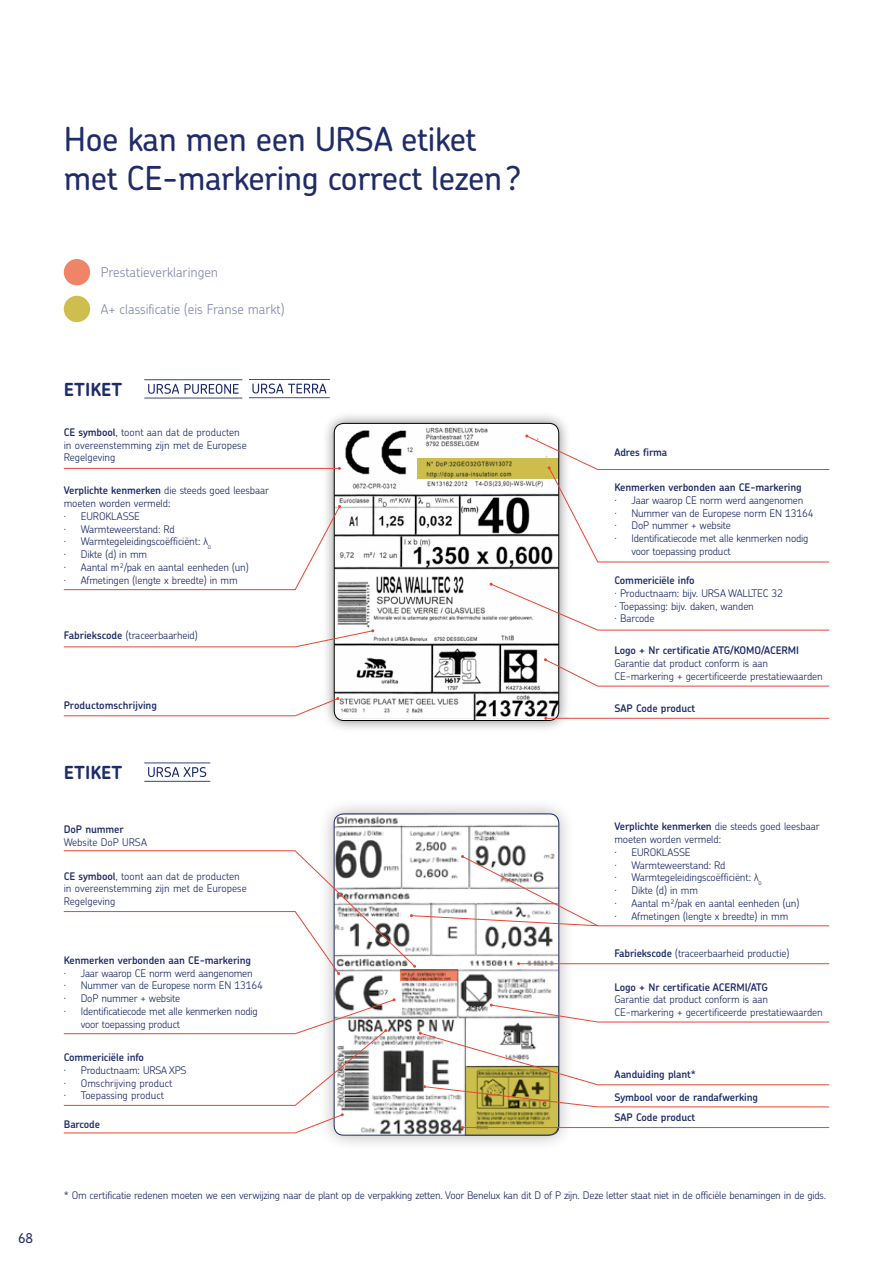
<style>
.page{position:relative;width:893px;height:1263px;background:#fff}
.page>*{position:absolute;margin:0;border:0;box-sizing:border-box;transform-origin:0 0}
.t1{font:500 33px/39.6px "Chevin Pro";letter-spacing:-.01em;color:#1f2c69}
.t2{font:700 18px "Chevin Pro";letter-spacing:.005em;color:#1f2c69}
.t3{font:300 13.5px "Chevin Pro";color:#858ab0}
.t4{font:500 13.5px "Chevin Pro";color:#1f2c69}
.t5{font:300 10.5px/12.8px "Chevin Pro";letter-spacing:-.015em;color:#1f2c69}
.t6{font:600 10.5px "Chevin Pro";letter-spacing:-.01em;color:#1f2c69}
.s1{font-weight:600}
</style>
<div class="page">
<svg style="left:250px;top:379px;width:80px;height:19px"></svg>
<div style="left:321px;top:410px;width:251px;height:323px;background:#000;opacity:.5"></div>
<img style="left:334px;top:423px;width:225px;height:297px">
<div style="left:334px;top:423px;width:225px;height:298px;border:1px solid #000;border-radius:10px"></div>
<svg style="left:417px;top:458px;width:108px;height:21px;background:#bbac46"></svg>
<div style="left:64px;top:259px;width:26px;height:26px;background:#f08467;border-radius:50%"></div>
<div style="left:64px;top:296px;width:26px;height:26px;background:#cebe4e;border-radius:50%"></div>
<hr style="left:144px;top:379px;width:98px;height:1px;background:#1f2c69">
<hr style="left:144px;top:398px;width:98px;height:1px;background:#1f2c69">
<svg style="left:148px;top:384px;width:91px;height:10px"></svg>
<hr style="left:144px;top:762px;width:66px;height:1px;background:#1f2c69">
<hr style="left:144px;top:781px;width:66px;height:1px;background:#1f2c69">
<svg style="left:148px;top:767px;width:58px;height:10px"></svg>
<div style="left:317px;top:797px;width:258px;height:355px;background:#000;opacity:.3"></div>
<img style="left:334px;top:814px;width:224px;height:321px">
<img style="left:400px;top:975px;width:58px;height:6px">
<svg style="left:537px;top:1135px;width:12px;height:1px"></svg>
<svg style="left:63px;top:505px;width:278px;height:85px"></svg>
<svg style="left:63px;top:998px;width:333px;height:108px"></svg>
<svg style="left:63px;top:1113px;width:281px;height:21px"></svg>
<svg style="left:544px;top:658px;width:286px;height:29px"></svg>
<hr style="left:546px;top:718px;width:283px;height:1px;background:#e94532">
<svg style="left:490px;top:1003px;width:340px;height:20px"></svg>
<svg style="left:419px;top:1032px;width:411px;height:76px"></svg>
<hr style="left:463px;top:1127px;width:366px;height:1px;background:#e94532">
<svg style="left:63px;top:697px;width:276px;height:19px"></svg>
<hr style="left:64px;top:468px;width:275px;height:1px;background:#e94532">
<svg style="left:63px;top:850px;width:767px;height:125px"></svg>
<svg style="left:63px;top:629px;width:311px;height:19px"></svg>
<svg style="left:525px;top:434px;width:305px;height:129px"></svg>
<svg style="left:490px;top:583px;width:340px;height:48px"></svg>
<p class="t4" style="left:18px;top:1228px;width:16px">68</p>
<h1 class="t1" style="left:64px;top:118px;width:459px">Hoe kan men een URSA etiket met CE-markering correct lezen?</h1>
<p class="t3" style="left:101px;top:263px;width:119px">Prestatieverklaringen</p>
<p class="t3" style="left:101px;top:300px;width:185px">A+ classificatie (eis Franse markt)</p>
<h2 class="t2" style="left:64px;top:378px;width:60px">ETIKET</h2>
<p class="t5" style="left:64px;top:425px;width:184px"><span class="s1">CE symbool</span>, toont aan dat de producten in overeenstemming zijn met de Europese<br>Regelgeving</p>
<p class="t5" style="left:64px;top:484px;width:207px"><span class="s1">Verplichte kenmerken</span> die steeds goed leesbaar moeten worden vermeld:<br>· EUROKLASSE<br>· Warmteweerstand: Rd<br>· Warmtegeleidingscoëfficiënt: λ<sub>d<br></sub>· Dikte (d) in mm<br>· Aantal m²/pak en aantal eenheden (un)<br>· Afmetingen (lengte x breedte) in mm</p>
<p class="t5" style="left:64px;top:629px;width:135px"><span class="s1">Fabriekscode</span> (traceerbaarheid)</p>
<p class="t6" style="left:614px;top:445px;width:54px">Adres firma</p>
<p class="t6" style="left:614px;top:480px;width:189px">Kenmerken verbonden aan CE-markering</p>
<p class="t5" style="left:614px;top:493px;width:190px">· Jaar waarop CE norm werd aangenomen</p>
<p class="t5" style="left:614px;top:506px;width:201px">· Nummer van de Europese norm EN 13164</p>
<p class="t5" style="left:614px;top:519px;width:118px">· DoP nummer + website</p>
<p class="t5" style="left:614px;top:532px;width:195px">· Identificatiecode met alle kenmerken nodig</p>
<p class="t5" style="left:631px;top:544px;width:101px">voor toepassing product</p>
<p class="t6" style="left:614px;top:573px;width:82px">Commericiële info</p>
<p class="t5" style="left:614px;top:586px;width:170px">· Productnaam: bijv. URSA WALLTEC 32 · Toepassing: bijv. daken, wanden<br>· Barcode</p>
<p class="t6" style="left:614px;top:643px;width:186px">Logo + Nr certificatie ATG/KOMO/ACERMI</p>
<p class="t5" style="left:614px;top:656px;width:210px">Garantie dat product conform is aan<br>CE-markering + gecertificeerde prestatiewaarden</p>
<p class="t6" style="left:64px;top:698px;width:95px">Productomschrijving</p>
<p class="t6" style="left:614px;top:701px;width:82px">SAP Code product</p>
<h2 class="t2" style="left:64px;top:760px;width:60px">ETIKET</h2>
<p class="t6" style="left:64px;top:822px;width:61px">DoP nummer</p>
<p class="t5" style="left:64px;top:835px;width:85px">Website DoP URSA</p>
<p class="t5" style="left:64px;top:869px;width:184px"><span class="s1">CE symbool</span>, toont aan dat de producten in overeenstemming zijn met de Europese<br>Regelgeving</p>
<p class="t6" style="left:64px;top:953px;width:189px">Kenmerken verbonden aan CE-markering</p>
<p class="t5" style="left:64px;top:966px;width:190px">· Jaar waarop CE norm werd aangenomen</p>
<p class="t5" style="left:64px;top:979px;width:201px">· Nummer van de Europese norm EN 13164</p>
<p class="t5" style="left:64px;top:992px;width:118px">· DoP nummer + website</p>
<p class="t5" style="left:64px;top:1004px;width:195px">· Identificatiecode met alle kenmerken nodig</p>
<p class="t5" style="left:81px;top:1017px;width:101px">voor toepassing product</p>
<p class="t6" style="left:64px;top:1050px;width:82px">Commericiële info</p>
<p class="t5" style="left:64px;top:1063px;width:124px">· Productnaam: URSA XPS · Omschrijving product<br>· Toepassing product</p>
<p class="t6" style="left:64px;top:1117px;width:38px">Barcode</p>
<p class="t5" style="left:614px;top:820px;width:207px"><span class="s1">Verplichte kenmerken</span> die steeds goed leesbaar moeten worden vermeld:<br>· EUROKLASSE<br>· Warmteweerstand: Rd<br>· Warmtegeleidingscoëfficiënt: λ<sub>d<br></sub>· Dikte (d) in mm<br>· Aantal m²/pak en aantal eenheden (un)<br>· Afmetingen (lengte x breedte) in mm</p>
<p class="t5" style="left:614px;top:946px;width:176px"><span class="s1">Fabriekscode</span> (traceerbaarheid productie)</p>
<p class="t6" style="left:614px;top:980px;width:155px">Logo + Nr certificatie ACERMI/ATG</p>
<p class="t5" style="left:614px;top:993px;width:210px">Garantie dat product conform is aan<br>CE-markering + gecertificeerde prestatiewaarden</p>
<p class="t6" style="left:614px;top:1067px;width:83px">Aanduiding plant*</p>
<p class="t6" style="left:614px;top:1090px;width:145px">Symbool voor de randafwerking</p>
<p class="t6" style="left:614px;top:1110px;width:82px">SAP Code product</p>
<p class="t5" style="left:64px;top:1189px;width:764px">* Om certificatie redenen moeten we een verwijzing naar de plant op de verpakking zetten. Voor Benelux kan dit D of P zijn. Deze letter staat niet in de officiële benamingen in de gids.</p>
</div>
